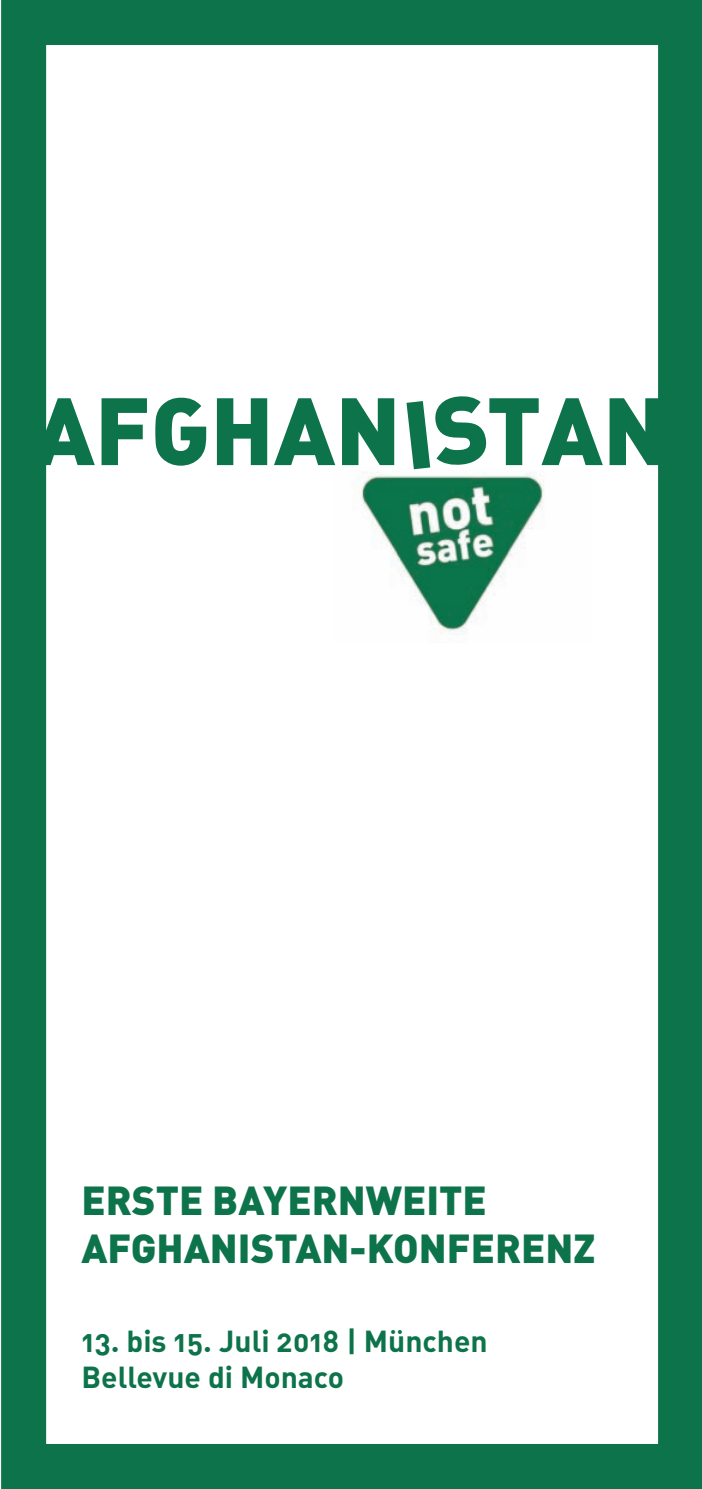
<style>
.page{position:relative;width:702px;height:1489px;background:#fff}
.page>*{position:absolute;margin:0;border:0;box-sizing:border-box;transform-origin:0 0}
.t1{font:93.75px "DIN Black Alternate";color:#0c734a}
.t2{font:900 40px/48px "DIN";color:#0c734a}
.t3{font:30px/36px "DIN Bold Alternate";color:#0c734a}
.s1{color:#fff}
</style>
<div class="page">
<div style="left:1px;top:0;width:701px;height:1488px;border:45px solid #0c734a"></div>
<img style="left:360px;top:472px;width:184px;height:163px">
<h1 class="t1" style="left:33px;top:368px;width:636px">AFGHAN<span class="s1">IS</span>TAN</h1>
<h2 class="t2" style="left:81px;top:1176px;width:515px">ERSTE BAYERNWEITE<br>AFGHANISTAN-KONFERENZ</h2>
<p class="t3" style="left:81px;top:1323px;width:407px">13. bis 15. Juli 2018 | München<br>Bellevue di Monaco</p>
</div>
